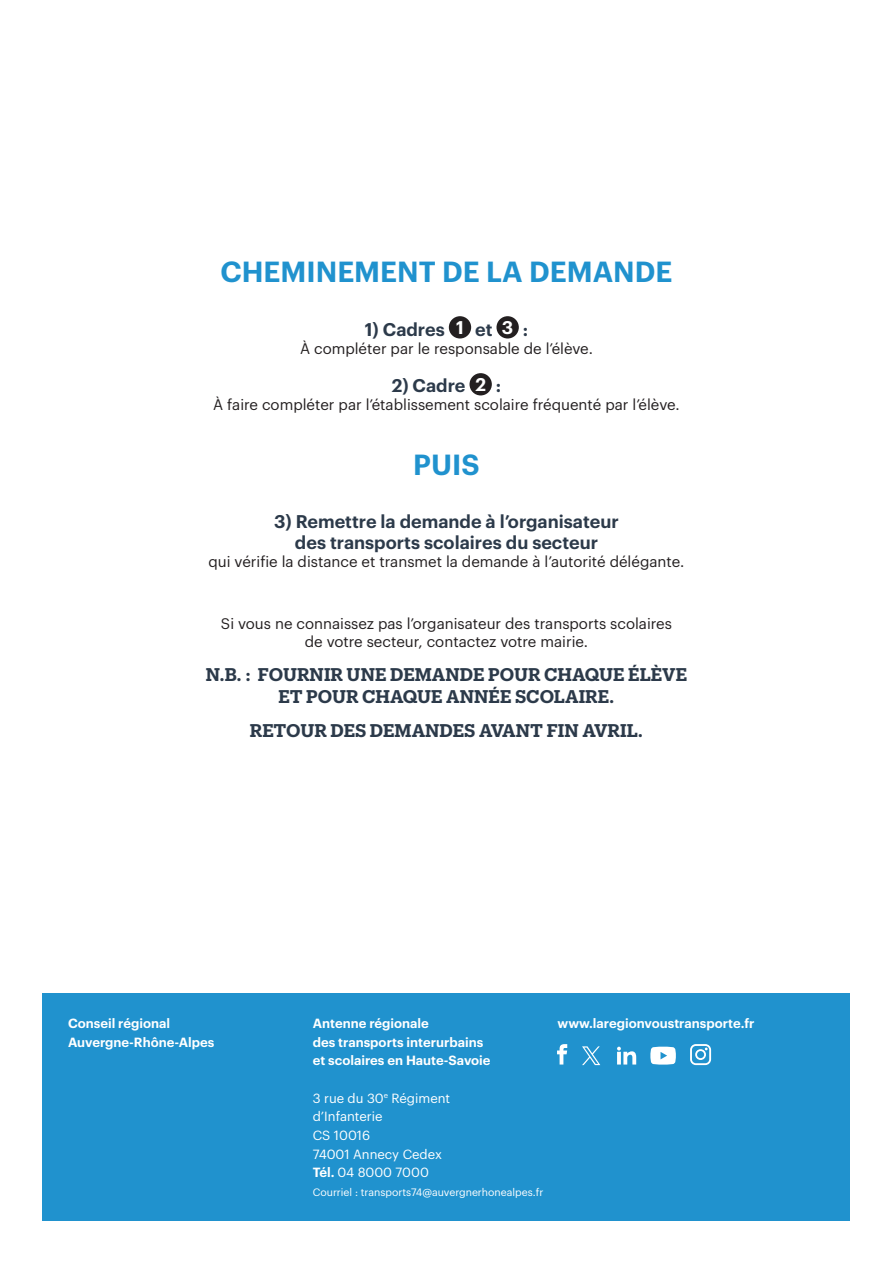
<style>
.page{position:relative;width:893px;height:1263px;background:#fff}
.page>*{position:absolute;margin:0;border:0;box-sizing:border-box;transform-origin:0 0}
.t1{font:600 28.5px "Graphik";color:#2092ce}
.t2{font:600 18px/21.6px "Produkt";color:#2c3a4a;text-align:center}
.t3{font:600 18px/21.6px "Graphik";color:#2c3a4a;text-align:center}
.t4{font:600 18px "Graphik";color:#fff}
.t5{font:15px/18px "Graphik";color:#231f20;text-align:center}
.t6{font:600 13.05px/18.6px "Graphik";color:#fff}
.t7{font:13.05px/18.6px "Graphik";color:#fff}
.t8{font:10.5px "Graphik";color:#fff}
.s1{font-weight:600}
</style>
<div class="page">
<div style="left:449px;top:316px;width:22px;height:22px;background:#231f20;border-radius:50%"></div>
<div style="left:496px;top:316px;width:23px;height:22px;background:#231f20;border-radius:50%"></div>
<div style="left:469px;top:373px;width:23px;height:22px;background:#231f20;border-radius:50%"></div>
<div style="left:43px;top:993px;width:807px;height:227px;background:#2092ce"></div>
<svg style="left:617px;top:1047px;width:19px;height:17px"></svg>
<svg style="left:557px;top:1044px;width:10px;height:20px"></svg>
<svg style="left:650px;top:1047px;width:26px;height:17px"></svg>
<svg style="left:582px;top:1046px;width:18px;height:19px"></svg>
<svg style="left:690px;top:1044px;width:21px;height:21px"></svg>
<p class="t1" style="left:220px;top:250px;width:454px">CHEMINEMENT DE LA DEMANDE</p>
<p class="t3" style="left:365px;top:317px;width:82px">1) Cadres</p>
<p class="t4" style="left:456px;top:313px;width:9px">1</p>
<p class="t3" style="left:475px;top:317px;width:19px">et</p>
<p class="t4" style="left:502px;top:313px;width:13px">3</p>
<p class="t3" style="left:523px;top:317px;width:7px">:</p>
<p class="t5" style="left:300px;top:338px;width:294px">À compléter par le responsable de l’élève.</p>
<p class="t3" style="left:392px;top:374px;width:75px">2) Cadre</p>
<p class="t4" style="left:475px;top:370px;width:12px">2</p>
<p class="t3" style="left:496px;top:374px;width:7px">:</p>
<p class="t5" style="left:213px;top:395px;width:468px">À faire compléter par l’établissement scolaire fréquenté par l’élève.</p>
<p class="t1" style="left:413px;top:443px;width:68px">PUIS</p>
<p class="t3" style="left:274px;top:509px;width:346px">3) Remettre la demande à l’organisateur des transports scolaires du secteur</p>
<p class="t5" style="left:208px;top:552px;width:477px">qui vérifie la distance et transmet la demande à l’autorité délégante.</p>
<p class="t5" style="left:221px;top:613px;width:453px">Si vous ne connaissez pas l’organisateur des transports scolaires de votre secteur, contactez votre mairie.</p>
<p class="t2" style="left:206px;top:663px;width:483px">N.B. : FOURNIR UNE DEMANDE POUR CHAQUE ÉLÈVE<br>ET POUR CHAQUE ANNÉE SCOLAIRE.</p>
<p class="t2" style="left:250px;top:719px;width:395px">RETOUR DES DEMANDES AVANT FIN AVRIL.</p>
<p class="t6" style="left:68px;top:1013px;width:104px">Conseil régional</p>
<p class="t6" style="left:68px;top:1031px;width:148px">Auvergne-Rhône-Alpes</p>
<p class="t6" style="left:313px;top:1013px;width:179px">Antenne régionale<br>des transports interurbains et scolaires en Haute-Savoie</p>
<p class="t7" style="left:313px;top:1087px;width:139px">3 rue du 30<sup>e</sup> Régiment d’Infanterie</p>
<p class="t7" style="left:313px;top:1125px;width:59px">CS 10016</p>
<p class="t7" style="left:313px;top:1143px;width:131px">74001 Annecy Cedex</p>
<p class="t7" style="left:313px;top:1162px;width:118px"><span class="s1">Tél.</span> 04 8000 7000</p>
<p class="t8" style="left:313px;top:1184px;width:232px">Courriel : transports74@auvergnerhonealpes.fr</p>
<p class="t6" style="left:557px;top:1013px;width:199px">www.laregionvoustransporte.fr</p>
</div>
